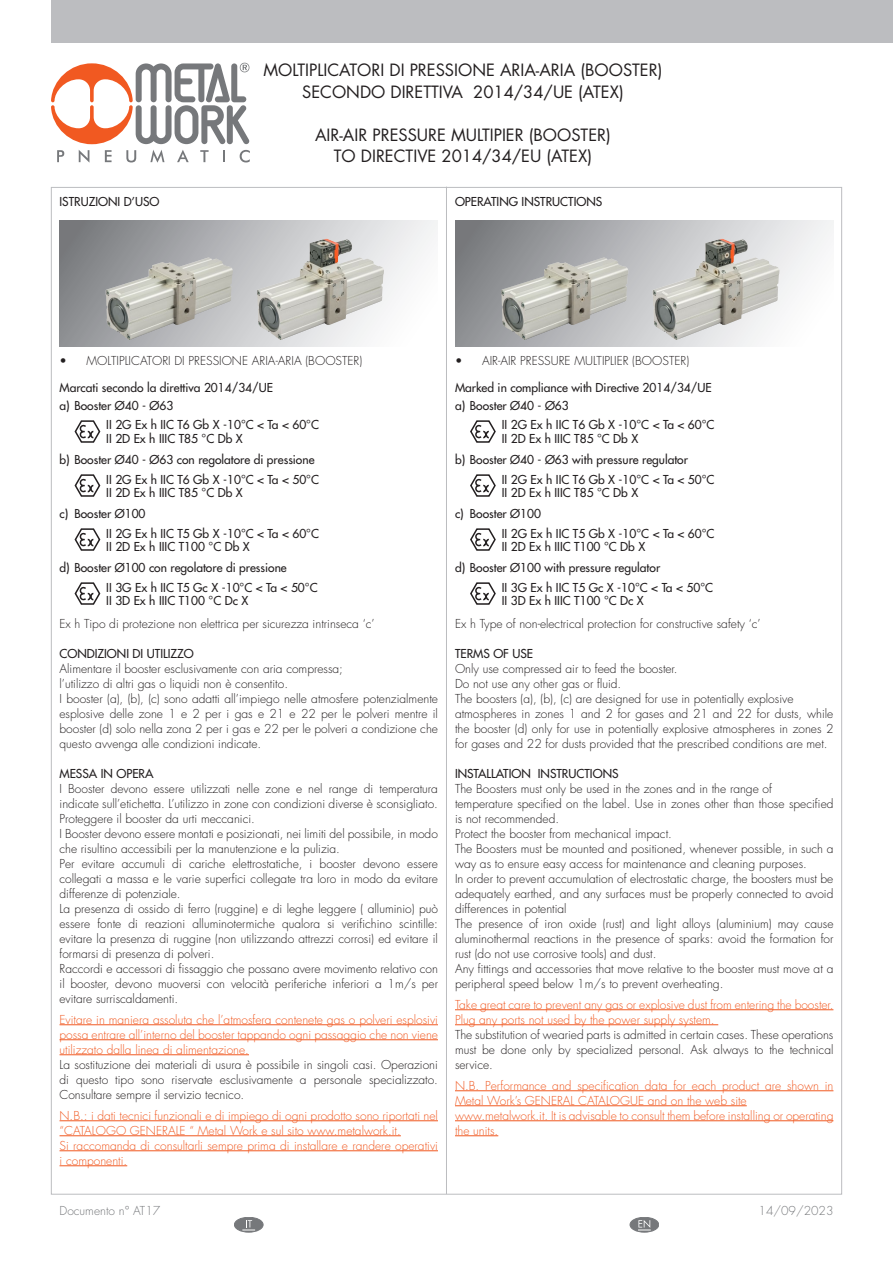
<style>
.page{position:relative;width:893px;height:1263px;background:#fff}
.page>*{position:absolute;margin:0;border:0;box-sizing:border-box;transform-origin:0 0}
.t1{font:16.5px/21.5px "Futura Std";color:#231f20;text-align:center}
.t2{font:300 12px/15px "Futura Std";color:#231f20}
.t3{font:500 12px/13.5px "Futura Std";color:#231f20}
.t4{font:300 12px/15px "Futura Std";color:#f15921}
.t5{font:300 12px "Futura Std";color:#76787b}
</style>
<div class="page">
<div style="left:51px;top:0;width:842px;height:43px;background:#bcbdc0"></div>
<hr style="left:446px;top:187px;width:1px;height:1007px;background:#bcbdc0">
<svg style="left:57px;top:150px;width:7px;height:12px"></svg>
<svg style="left:79px;top:150px;width:10px;height:13px"></svg>
<svg style="left:105px;top:150px;width:7px;height:12px"></svg>
<svg style="left:126px;top:150px;width:10px;height:12px"></svg>
<svg style="left:150px;top:150px;width:14px;height:13px"></svg>
<svg style="left:177px;top:150px;width:12px;height:12px"></svg>
<svg style="left:200px;top:150px;width:9px;height:12px"></svg>
<svg style="left:223px;top:150px;width:2px;height:12px"></svg>
<svg style="left:240px;top:150px;width:10px;height:12px"></svg>
<svg style="left:51px;top:63px;width:198px;height:81px"></svg>
<div style="left:234px;top:1217px;width:29px;height:15px;background:#76787b;border-radius:50%"></div>
<div style="left:234px;top:1217px;width:29px;height:15px;border:1px solid #76787b;border-radius:50%"></div>
<svg style="left:242px;top:1220px;width:13px;height:11px"></svg>
<div style="left:630px;top:1217px;width:29px;height:15px;background:#76787b;border-radius:50%"></div>
<div style="left:630px;top:1217px;width:29px;height:15px;border:1px solid #76787b;border-radius:50%"></div>
<svg style="left:638px;top:1220px;width:13px;height:11px"></svg>
<hr style="left:60px;top:1024px;width:378px;height:1px;background:#f15921">
<hr style="left:60px;top:1039px;width:378px;height:1px;background:#f15921">
<hr style="left:60px;top:1054px;width:189px;height:1px;background:#f15921">
<hr style="left:60px;top:1120px;width:378px;height:1px;background:#f15921">
<hr style="left:60px;top:1135px;width:341px;height:1px;background:#f15921">
<hr style="left:60px;top:1150px;width:378px;height:1px;background:#f15921">
<hr style="left:60px;top:1165px;width:67px;height:1px;background:#f15921">
<svg style="left:74px;top:420px;width:26px;height:23px"></svg>
<svg style="left:74px;top:474px;width:26px;height:23px"></svg>
<svg style="left:74px;top:528px;width:26px;height:23px"></svg>
<svg style="left:74px;top:582px;width:26px;height:23px"></svg>
<hr style="left:455px;top:1009px;width:378px;height:1px;background:#f15921">
<hr style="left:455px;top:1024px;width:263px;height:1px;background:#f15921">
<hr style="left:455px;top:1090px;width:378px;height:1px;background:#f15921">
<hr style="left:455px;top:1105px;width:292px;height:1px;background:#f15921">
<hr style="left:455px;top:1120px;width:378px;height:1px;background:#f15921">
<hr style="left:455px;top:1135px;width:43px;height:1px;background:#f15921">
<svg style="left:470px;top:420px;width:26px;height:23px"></svg>
<svg style="left:470px;top:474px;width:26px;height:23px"></svg>
<svg style="left:470px;top:528px;width:26px;height:23px"></svg>
<svg style="left:470px;top:582px;width:26px;height:23px"></svg>
<svg style="left:60px;top:220px;width:378px;height:127px"></svg>
<svg style="left:455px;top:220px;width:378px;height:127px"></svg>
<img style="left:257px;top:239px;width:127px;height:101px">
<img style="left:652px;top:239px;width:127px;height:101px">
<img style="left:106px;top:257px;width:127px;height:83px">
<img style="left:501px;top:257px;width:127px;height:83px">
<h1 class="t1" style="left:263px;top:60px;width:400px">MOLTIPLICATORI DI PRESSIONE ARIA-ARIA (BOOSTER)<br>SECONDO DIRETTIVA 2014/34/UE (ATEX)</h1>
<h1 class="t1" style="left:315px;top:124px;width:297px">AIR-AIR PRESSURE MULTIPIER (BOOSTER)<br>TO DIRECTIVE 2014/34/EU (ATEX)</h1>
<p class="t3" style="left:60px;top:194px;width:101px">ISTRUZIONI D’USO</p>
<p class="t3" style="left:455px;top:194px;width:149px">OPERATING INSTRUCTIONS</p>
<p class="t2" style="left:60px;top:353px;width:304px">• MOLTIPLICATORI DI PRESSIONE ARIA-ARIA (BOOSTER)</p>
<p class="t3" style="left:60px;top:379px;width:215px;line-height:18px">Marcati secondo la direttiva 2014/34/UE a) Booster Ø40 - Ø63</p>
<p class="t3" style="left:106px;top:418px;width:214px">II 2G Ex h IIC T6 Gb X -10°C &lt; Ta &lt; 60°C<br>II 2D Ex h IIIC T85 °C Db X</p>
<p class="t3" style="left:106px;top:450px;width:214px;line-height:19.5px;text-indent:-47px">b) Booster Ø40 - Ø63 con regolatore di pressione<br>II 2G Ex h IIC T6 Gb X -10°C &lt; Ta &lt; 50°C</p>
<p class="t3" style="left:60px;top:482px;width:185px;line-height:21px;text-indent:47px">II 2D Ex h IIIC T85 °C Db X c) Booster Ø100</p>
<p class="t3" style="left:106px;top:526px;width:214px">II 2G Ex h IIC T5 Gb X -10°C &lt; Ta &lt; 60°C<br>II 2D Ex h IIIC T100 °C Db X</p>
<p class="t3" style="left:106px;top:558px;width:213px;line-height:19.5px;text-indent:-47px">d) Booster Ø100 con regolatore di pressione<br>II 3G Ex h IIC T5 Gc X -10°C &lt; Ta &lt; 50°C</p>
<p class="t3" style="left:106px;top:594px;width:144px">II 3D Ex h IIIC T100 °C Dc X</p>
<p class="t2" style="left:60px;top:616px;width:317px">Ex h Tipo di protezione non elettrica per sicurezza intrinseca ‘c’</p>
<p class="t3" style="left:60px;top:646px;width:136px">CONDIZIONI DI UTILIZZO</p>
<p class="t2" style="left:60px;top:661px;width:380px">Alimentare il booster esclusivamente con aria compressa;<br>l’utilizzo di altri gas o liquidi non è consentito.<br>I booster (a), (b), (c) sono adatti all’impiego nelle atmosfere potenzialmente esplosive delle zone 1 e 2 per i gas e 21 e 22 per le polveri mentre il booster (d) solo nella zona 2 per i gas e 22 per le polveri a condizione che questo avvenga alle condizioni indicate.</p>
<p class="t3" style="left:60px;top:766px;width:96px">MESSA IN OPERA</p>
<p class="t2" style="left:60px;top:781px;width:380px">I Booster devono essere utilizzati nelle zone e nel range di temperatura indicate sull’etichetta. L’utilizzo in zone con condizioni diverse è sconsigliato.<br>Proteggere il booster da urti meccanici.<br>I Booster devono essere montati e posizionati, nei limiti del possibile, in modo che risultino accessibili per la manutenzione e la pulizia.<br>Per evitare accumuli di cariche elettrostatiche, i booster devono essere collegati a massa e le varie superfici collegate tra loro in modo da evitare differenze di potenziale.<br>La presenza di ossido di ferro (ruggine) e di leghe leggere ( alluminio) può essere fonte di reazioni alluminotermiche qualora si verifichino scintille: evitare la presenza di ruggine (non utilizzando attrezzi corrosi) ed evitare il formarsi di presenza di polveri.<br>Raccordi e accessori di fissaggio che possano avere movimento relativo con il booster, devono muoversi con velocità periferiche inferiori a 1m/s per evitare surriscaldamenti.</p>
<p class="t4" style="left:60px;top:1012px;width:380px;text-align:justify">Evitare in maniera assoluta che l’atmosfera contenete gas o polveri esplosivi possa entrare all’interno del booster tappando ogni passaggio che non viene utilizzato dalla linea di alimentazione.</p>
<p class="t2" style="left:60px;top:1057px;width:380px;text-align:justify">La sostituzione dei materiali di usura è possibile in singoli casi. Operazioni di questo tipo sono riservate esclusivamente a personale specializzato.<br>Consultare sempre il servizio tecnico.</p>
<p class="t4" style="left:60px;top:1108px;width:380px">N.B.: i dati tecnici funzionali e di impiego di ogni prodotto sono riportati nel “CATALOGO GENERALE “ Metal Work e sul sito www.metalwork.it.<br>Si raccomanda di consultarli sempre prima di installare e randere operativi i componenti.</p>
<p class="t2" style="left:455px;top:353px;width:236px">• AIR-AIR PRESSURE MULTIPLIER (BOOSTER)</p>
<p class="t3" style="left:455px;top:379px;width:258px;line-height:18px">Marked in compliance with Directive 2014/34/UE a) Booster Ø40 - Ø63</p>
<p class="t3" style="left:502px;top:418px;width:214px">II 2G Ex h IIC T6 Gb X -10°C &lt; Ta &lt; 60°C<br>II 2D Ex h IIIC T85 °C Db X</p>
<p class="t3" style="left:502px;top:450px;width:214px;line-height:19.5px;text-indent:-47px">b) Booster Ø40 - Ø63 with pressure regulator<br>II 2G Ex h IIC T6 Gb X -10°C &lt; Ta &lt; 50°C</p>
<p class="t3" style="left:455px;top:482px;width:185px;line-height:21px;text-indent:47px">II 2D Ex h IIIC T85 °C Db X c) Booster Ø100</p>
<p class="t3" style="left:502px;top:526px;width:214px">II 2G Ex h IIC T5 Gb X -10°C &lt; Ta &lt; 60°C<br>II 2D Ex h IIIC T100 °C Db X</p>
<p class="t3" style="left:502px;top:558px;width:213px;line-height:19.5px;text-indent:-47px">d) Booster Ø100 with pressure regulator<br>II 3G Ex h IIC T5 Gc X -10°C &lt; Ta &lt; 50°C</p>
<p class="t3" style="left:502px;top:594px;width:144px">II 3D Ex h IIIC T100 °C Dc X</p>
<p class="t2" style="left:455px;top:616px;width:307px">Ex h Type of non-electrical protection for constructive safety ‘c’</p>
<p class="t3" style="left:455px;top:646px;width:80px">TERMS OF USE</p>
<p class="t2" style="left:455px;top:661px;width:380px">Only use compressed air to feed the booster.<br>Do not use any other gas or fluid.<br>The boosters (a), (b), (c) are designed for use in potentially explosive atmospheres in zones 1 and 2 for gases and 21 and 22 for dusts, while the booster (d) only for use in potentially explosive atmospheres in zones 2 for gases and 22 for dusts provided that the prescribed conditions are met.</p>
<p class="t3" style="left:455px;top:766px;width:165px">INSTALLATION INSTRUCTIONS</p>
<p class="t2" style="left:455px;top:781px;width:380px">The Boosters must only be used in the zones and in the range of<br>temperature specified on the label. Use in zones other than those specified is not recommended.<br>Protect the booster from mechanical impact.<br>The Boosters must be mounted and positioned, whenever possible, in such a way as to ensure easy access for maintenance and cleaning purposes.<br>In order to prevent accumulation of electrostatic charge, the boosters must be adequately earthed, and any surfaces must be properly connected to avoid differences in potential<br>The presence of iron oxide (rust) and light alloys (aluminium) may cause aluminothermal reactions in the presence of sparks: avoid the formation for rust (do not use corrosive tools) and dust.<br>Any fittings and accessories that move relative to the booster must move at a peripheral speed below 1m/s to prevent overheating.</p>
<p class="t4" style="left:455px;top:997px;width:380px">Take great care to prevent any gas or explosive dust from entering the booster.<br>Plug any ports not used by the power supply system.</p>
<p class="t2" style="left:455px;top:1027px;width:380px;text-align:justify">The substitution of wearied parts is admitted in certain cases. These operations must be done only by specialized personal. Ask always to the technical service.</p>
<p class="t4" style="left:455px;top:1078px;width:380px">N.B. Performance and specification data for each product are shown in Metal Work’s GENERAL CATALOGUE and on the web site www.metalwork.it. It is advisable to consult them before installing or operating the units.</p>
<p class="t5" style="left:60px;top:1203px;width:102px">Documento n° AT17</p>
<p class="t5" style="left:759px;top:1203px;width:76px">14/09/2023</p>
</div>
